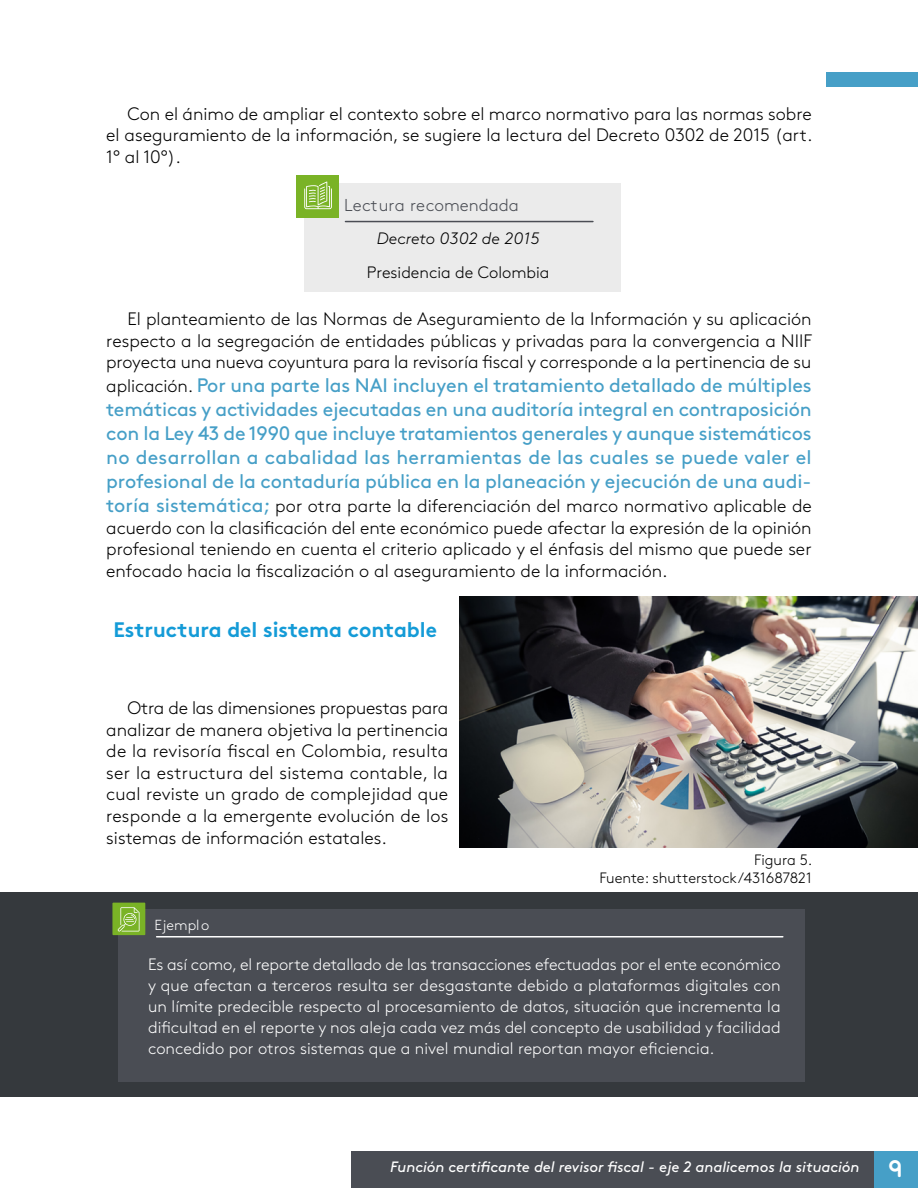
<style>
.page{position:relative;width:918px;height:1188px;background:#fff}
.page>*{position:absolute;margin:0;border:0;box-sizing:border-box;transform-origin:0 0}
.t1{font:21px "Brown Std Bold Alt";color:#149bd7}
.t2{font:19.5px/24px "Brown Std";letter-spacing:-.005em;color:#469fc7;text-align:justify}
.t3{font:300 18px/21.6px "Brown Std";color:#000;text-align:justify}
.t4{font:300 17.25px "Brown Std";color:#4a4d54}
.t5{font:300 16.5px/21px "Brown Std";color:#fff;text-align:justify}
.t6{font:300 16.5px "Brown Std";color:#000}
.t7{font:italic 300 16.5px "Brown Std";color:#000}
.t8{font:italic 15px "Brown Std";letter-spacing:-.005em;color:#fff}
.t9{font:300 15px/18px "Brown Std";color:#000;text-align:right}
.t10{font:300 14.55px "Brown Std";color:#fff}
.s1{font-weight:300;font-size:18px;color:#000}
.s2{font-weight:400;font-size:19.5px;color:#469fc7}
.s3{font-family:"Areandina Voz";font-style:normal;font-size:24px}
</style>
<div class="page">
<div style="left:826px;top:72px;width:92px;height:15px;background:#469fc7"></div>
<div style="left:873px;top:1151px;width:45px;height:37px;background:#469fc7"></div>
<div style="left:351px;top:1151px;width:522px;height:37px;background:#4a4d54"></div>
<div style="left:0;top:893px;width:918px;height:204px;background:#35393d"></div>
<div style="left:118px;top:909px;width:686px;height:173px;background:#4a4d54"></div>
<hr style="left:157px;top:936px;width:626px;height:2px;background:#fff">
<div style="left:112px;top:903px;width:33px;height:32px;background:#7ab326"></div>
<svg style="left:118px;top:907px;width:22px;height:25px"></svg>
<div style="left:305px;top:184px;width:316px;height:108px;background:#ebebeb"></div>
<hr style="left:345px;top:221px;width:248px;height:1px;background:#4a4d54">
<div style="left:297px;top:175px;width:42px;height:43px;background:#7ab326"></div>
<svg style="left:304px;top:182px;width:28px;height:27px"></svg>
<img style="left:459px;top:596px;width:459px;height:251px">
<p class="t3" style="left:106px;top:103px;width:707px;text-align:left;text-indent:21px">Con el ánimo de ampliar el contexto sobre el marco normativo para las normas sobre el aseguramiento de la información, se sugiere la lectura del Decreto 0302 de 2015 (art.<br>1° al 10°).</p>
<p class="t4" style="left:344px;top:196px;width:176px">Lectura recomendada</p>
<p class="t7" style="left:377px;top:229px;width:164px">Decreto 0302 de 2015</p>
<p class="t6" style="left:367px;top:263px;width:184px">Presidencia de Colombia</p>
<p class="t3" style="left:106px;top:308px;width:707px;text-indent:21px">El planteamiento de las Normas de Aseguramiento de la Información y su aplicación respecto a la segregación de entidades públicas y privadas para la convergencia a NIIF proyecta una nueva coyuntura para la revisoría fiscal y corresponde a la pertinencia de su</p>
<p class="t2" style="left:106px;top:374px;width:707px"><span class="s1">aplicación.</span> Por una parte las NAI incluyen el tratamiento detallado de múltiples temáticas y actividades ejecutadas en una auditoría integral en contraposición con la Ley 43 de 1990 que incluye tratamientos generales y aunque sistemáticos no desarrollan a cabalidad las herramientas de las cuales se puede valer el profesional de la contaduría pública en la planeación y ejecución de una audi-</p>
<p class="t3" style="left:106px;top:495px;width:707px"><span class="s2">toría sistemática;</span> por otra parte la diferenciación del marco normativo aplicable de acuerdo con la clasificación del ente económico puede afectar la expresión de la opinión profesional teniendo en cuenta el criterio aplicado y el énfasis del mismo que puede ser enfocado hacia la fiscalización o al aseguramiento de la información.</p>
<p class="t1" style="left:113px;top:616px;width:325px">Estructura del sistema contable</p>
<p class="t3" style="left:106px;top:697px;width:344px;text-indent:21px">Otra de las dimensiones propuestas para analizar de manera objetiva la pertinencia de la revisoría fiscal en Colombia, resulta ser la estructura del sistema contable, la cual reviste un grado de complejidad que responde a la emergente evolución de los sistemas de información estatales.</p>
<p class="t10" style="left:154px;top:917px;width:56px">Ejemplo</p>
<p class="t9" style="left:599px;top:851px;width:214px">Figura 5.<br>Fuente: shutterstock/431687821</p>
<p class="t5" style="left:148px;top:954px;width:634px">Es así como, el reporte detallado de las transacciones efectuadas por el ente económico y que afectan a terceros resulta ser desgastante debido a plataformas digitales con un límite predecible respecto al procesamiento de datos, situación que incrementa la dificultad en el reporte y nos aleja cada vez más del concepto de usabilidad y facilidad concedido por otros sistemas que a nivel mundial reportan mayor eficiencia.</p>
<p class="t8" style="left:390px;top:1158px;width:513px">Función certificante del revisor fiscal - eje 2 analicemos la situación <span class="s3">9</span></p>
</div>
